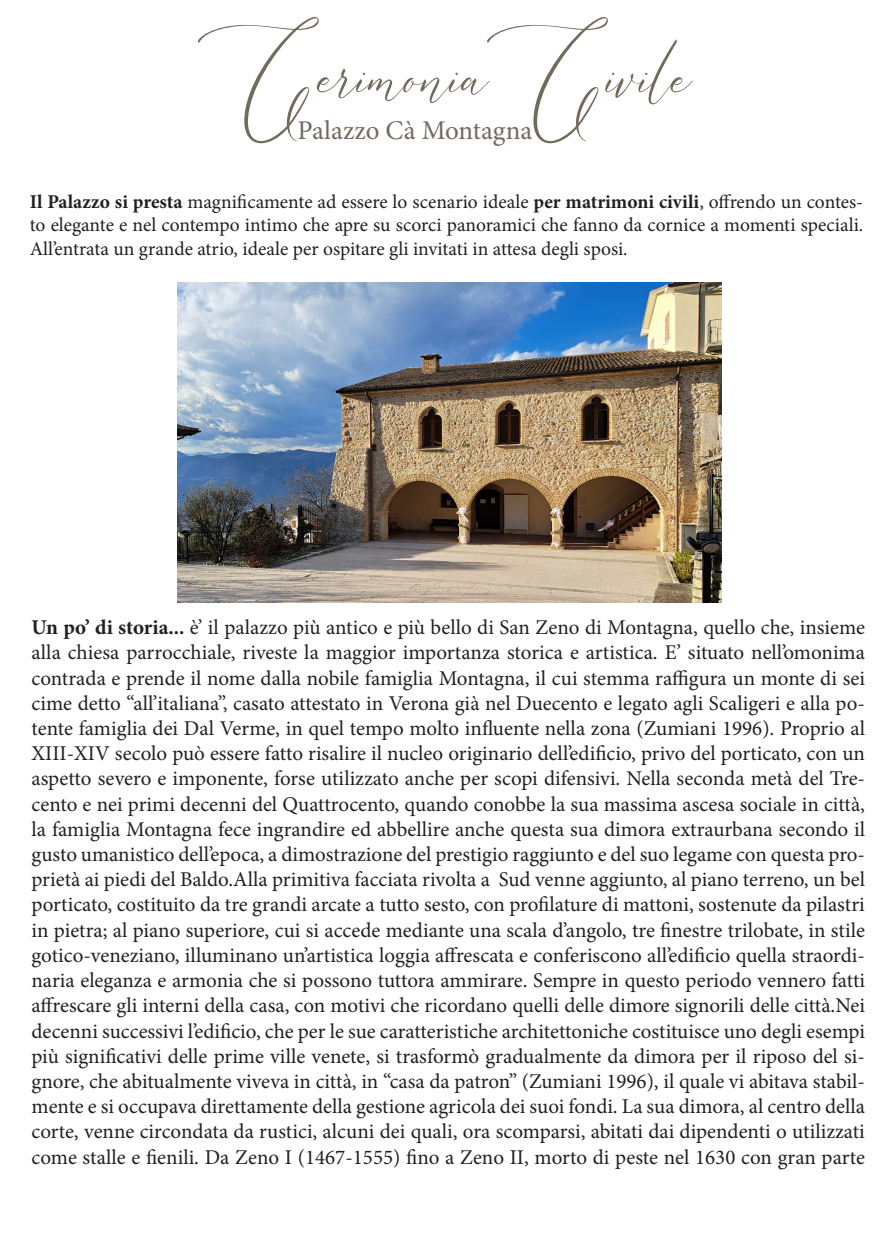
<style>
.page{position:relative;width:893px;height:1234px;background:#fff}
.page>*{position:absolute;margin:0;border:0;box-sizing:border-box;transform-origin:0 0}
.t1{font:108px "Augustyn FREE";color:#726a5b}
.t2{font:27px "Minion Pro";color:#726a5b}
.t3{font:21px/25.2px "Minion Pro";color:#231f20;text-align:justify}
.t4{font:19.5px/23.4px "Minion Pro";color:#231f20;text-align:justify}
.s1{font-weight:700}
</style>
<div class="page">
<img style="left:178px;top:283px;width:544px;height:319px">
<p class="t1" style="left:204px;top:-9px;width:486px">CerimoniaCivile</p>
<p class="t2" style="left:298px;top:112px;width:236px">Palazzo Cà Montagna</p>
<p class="t4" style="left:30px;top:190px;width:835px"><span class="s1">Il Palazzo si presta</span> magnificamente ad essere lo scenario ideale <span class="s1">per matrimoni civili</span>, offrendo un contes&shy;to elegante e nel contempo intimo che apre su scorci panoramici che fanno da cornice a momenti speciali.<br>All’entrata un grande atrio, ideale per ospitare gli invitati in attesa degli sposi.</p>
<p class="t3" style="left:32px;top:614px;width:835px"><span class="s1">Un po’ di storia...</span> è’ il palazzo più antico e più bello di San Zeno di Montagna, quello che, insieme alla chiesa parrocchiale, riveste la maggior importanza storica e artistica. E’ situato nell’omonima contrada e prende il nome dalla nobile famiglia Montagna, il cui stemma raffigura un monte di sei cime detto “all’italiana”, casato attestato in Verona già nel Duecento e legato agli Scaligeri e alla po&shy;tente famiglia dei Dal Verme, in quel tempo molto influente nella zona (Zumiani 1996). Proprio al XIII-XIV secolo può essere fatto risalire il nucleo originario dell’edificio, privo del porticato, con un aspetto severo e imponente, forse utilizzato anche per scopi difensivi. Nella seconda metà del Tre&shy;cento e nei primi decenni del Quattrocento, quando conobbe la sua massima ascesa sociale in città, la famiglia Montagna fece ingrandire ed abbellire anche questa sua dimora extraurbana secondo il gusto umanistico dell’epoca, a dimostrazione del prestigio raggiunto e del suo legame con questa pro&shy;prietà ai piedi del Baldo.Alla primitiva facciata rivolta a Sud venne aggiunto, al piano terreno, un bel porticato, costituito da tre grandi arcate a tutto sesto, con profilature di mattoni, sostenute da pilastri in pietra; al piano superiore, cui si accede mediante una scala d’angolo, tre finestre trilobate, in stile gotico-veneziano, illuminano un’artistica loggia affrescata e conferiscono all’edificio quella straordi&shy;naria eleganza e armonia che si possono tuttora ammirare. Sempre in questo periodo vennero fatti affrescare gli interni della casa, con motivi che ricordano quelli delle dimore signorili delle città.Nei decenni successivi l’edificio, che per le sue caratteristiche architettoniche costituisce uno degli esempi più significativi delle prime ville venete, si trasformò gradualmente da dimora per il riposo del si&shy;gnore, che abitualmente viveva in città, in “casa da patron” (Zumiani 1996), il quale vi abitava stabil&shy;mente e si occupava direttamente della gestione agricola dei suoi fondi. La sua dimora, al centro della corte, venne circondata da rustici, alcuni dei quali, ora scomparsi, abitati dai dipendenti o utilizzati come stalle e fienili. Da Zeno I (1467-1555) fino a Zeno II, morto di peste nel 1630 con gran parte</p>
</div>
